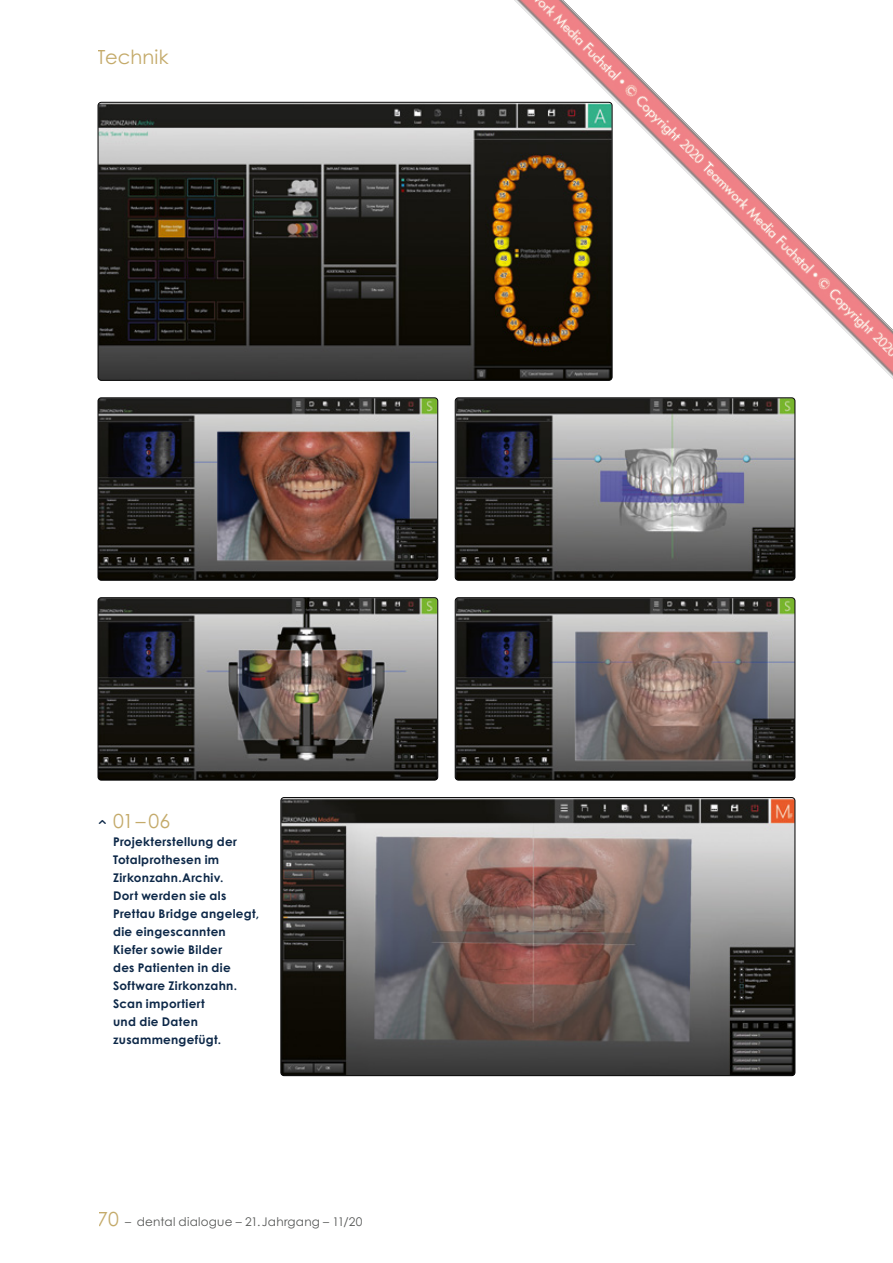
<style>
.page{position:relative;width:893px;height:1263px;background:#fff}
.page>*{position:absolute;margin:0;border:0;box-sizing:border-box;transform-origin:0 0}
.t1{font:19.5px "Century Gothic Pro";letter-spacing:-.005em;color:#c4aa6a}
.t2{font:700 12px/18px "Century Gothic Pro";letter-spacing:.025em;color:#0d2848}
.t3{font:12px "Century Gothic Pro";letter-spacing:.015em;color:#555756}
.s1{font-size:19.5px;color:#c4aa6a}
</style>
<div class="page">
<img style="left:455px;top:599px;width:340px;height:181px">
<div style="left:455px;top:597px;width:340px;height:183px;border:1px solid #000;border-radius:3px"></div>
<img style="left:281px;top:797px;width:514px;height:279px">
<div style="left:281px;top:797px;width:514px;height:279px;border:1px solid #000;border-radius:3px"></div>
<img style="left:98px;top:599px;width:340px;height:181px">
<div style="left:98px;top:597px;width:340px;height:183px;border:1px solid #000;border-radius:3px"></div>
<img style="left:98px;top:398px;width:340px;height:182px">
<div style="left:98px;top:398px;width:340px;height:182px;border:1px solid #000;border-radius:3px"></div>
<img style="left:98px;top:102px;width:405px;height:278px">
<img style="left:455px;top:398px;width:340px;height:182px">
<div style="left:455px;top:398px;width:340px;height:182px;border:1px solid #000;border-radius:3px"></div>
<img style="left:503px;top:0;width:390px;height:405px">
<h1 class="t1" style="left:98px;top:45px;width:72px">Technik</h1>
<h1 class="t1" style="left:113px;top:809px;width:58px">01–06</h1>
<p class="t2" style="left:113px;top:832px;width:147px">Projekterstellung der<br>Totalprothesen im<br>Zirkonzahn.Archiv.<br>Dort werden sie als<br>Prettau Bridge angelegt, die eingescannten<br>Kiefer sowie Bilder<br>des Patienten in die<br>Software Zirkonzahn.<br>Scan importiert<br>und die Daten zusammengefügt.</p>
<p class="t3" style="left:98px;top:1215px;width:266px"><span class="s1">70</span> – dental dialogue – 21.Jahrgang – 11/20</p>
</div>
